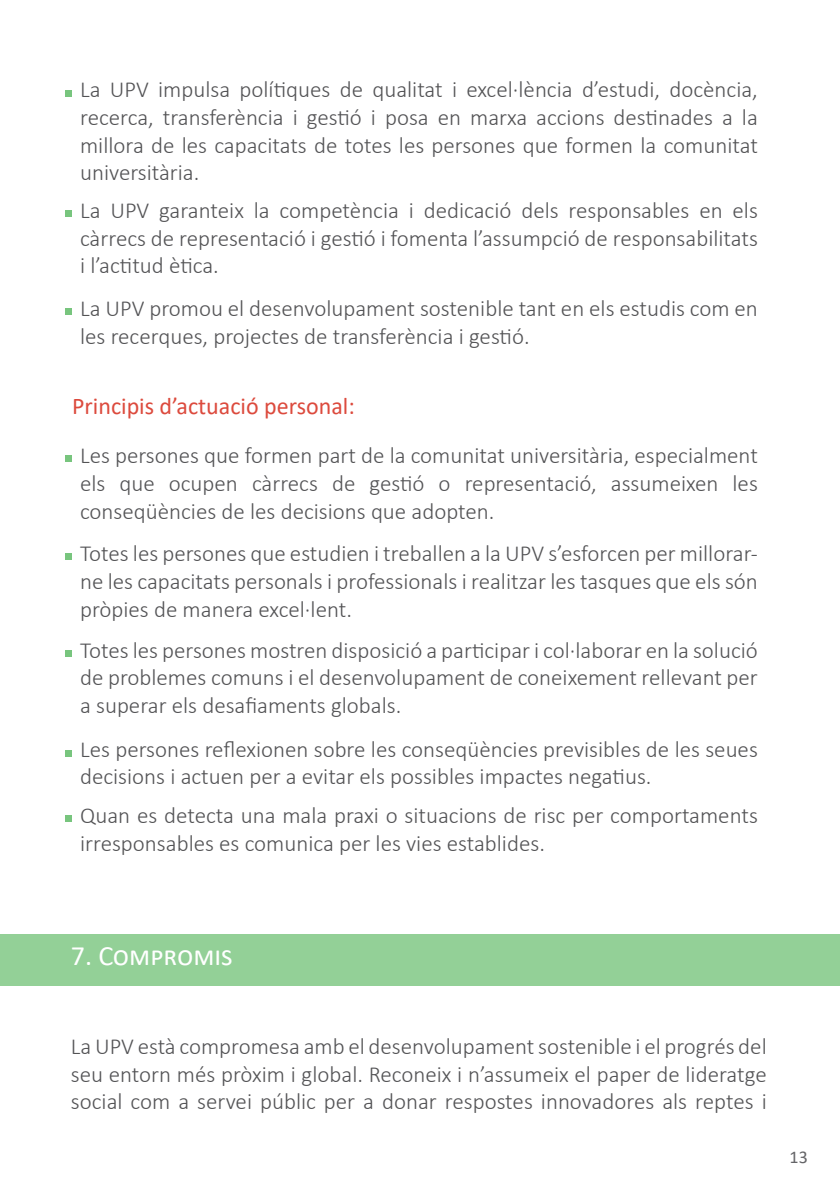
<style>
.page{position:relative;width:840px;height:1191px;background:#fff}
.page>*{position:absolute;margin:0;border:0;box-sizing:border-box;transform-origin:0 0}
.t1{font:28px "Calibri";color:#fff}
.t2{font:24px "Calibri";color:#dc4a3d}
.t3{font:300 23px/27.6px "Calibri";color:#535355;text-align:justify}
.t4{font:18px "Calibri";color:#656568}
</style>
<div class="page">
<svg style="left:66px;top:309px;width:6px;height:6px"></svg>
<div style="left:66px;top:210px;width:6px;height:7px;background:#78c57e"></div>
<svg style="left:66px;top:90px;width:6px;height:6px"></svg>
<svg style="left:66px;top:815px;width:6px;height:6px"></svg>
<svg style="left:66px;top:650px;width:6px;height:6px"></svg>
<svg style="left:66px;top:750px;width:6px;height:6px"></svg>
<svg style="left:66px;top:554px;width:6px;height:6px"></svg>
<svg style="left:66px;top:456px;width:6px;height:6px"></svg>
<div style="left:0;top:934px;width:839px;height:51px;background:#93d097"></div>
<p class="t3" style="left:80px;top:76px;width:679px">La UPV impulsa polítiques de qualitat i excel·lència d’estudi, docència, recerca, transferència i gestió i posa en marxa accions destinades a la millora de les capacitats de totes les persones que formen la comunitat universitària.</p>
<p class="t3" style="left:80px;top:196px;width:679px">La UPV garanteix la competència i dedicació dels responsables en els càrrecs de representació i gestió i fomenta l’assumpció de responsabilitats i l’actitud ètica.</p>
<p class="t3" style="left:80px;top:295px;width:679px">La UPV promou el desenvolupament sostenible tant en els estudis com en les recerques, projectes de transferència i gestió.</p>
<p class="t2" style="left:72px;top:389px;width:284px">Principis d’actuació personal:</p>
<p class="t3" style="left:80px;top:442px;width:679px">Les persones que formen part de la comunitat universitària, especialment els que ocupen càrrecs de gestió o representació, assumeixen les conseqüències de les decisions que adopten.</p>
<p class="t3" style="left:80px;top:540px;width:679px">Totes les persones que estudien i treballen a la UPV s’esforcen per millorar&shy;ne les capacitats personals i professionals i realitzar les tasques que els són pròpies de manera excel·lent.</p>
<p class="t3" style="left:80px;top:636px;width:679px">Totes les persones mostren disposició a participar i col·laborar en la solució de problemes comuns i el desenvolupament de coneixement rellevant per a superar els desafiaments globals.</p>
<p class="t3" style="left:80px;top:735px;width:679px">Les persones reflexionen sobre les conseqüències previsibles de les seues decisions i actuen per a evitar els possibles impactes negatius.</p>
<p class="t3" style="left:80px;top:801px;width:679px">Quan es detecta una mala praxi o situacions de risc per comportaments irresponsables es comunica per les vies establides.</p>
<p class="t1" style="left:71px;top:936px;width:163px">7. Compromis</p>
<p class="t3" style="left:71px;top:1032px;width:697px">La UPV està compromesa amb el desenvolupament sostenible i el progrés del seu entorn més pròxim i global. Reconeix i n’assumeix el paper de lideratge social com a servei públic per a donar respostes innovadores als reptes i</p>
<p class="t4" style="left:789px;top:1144px;width:20px">13</p>
</div>
